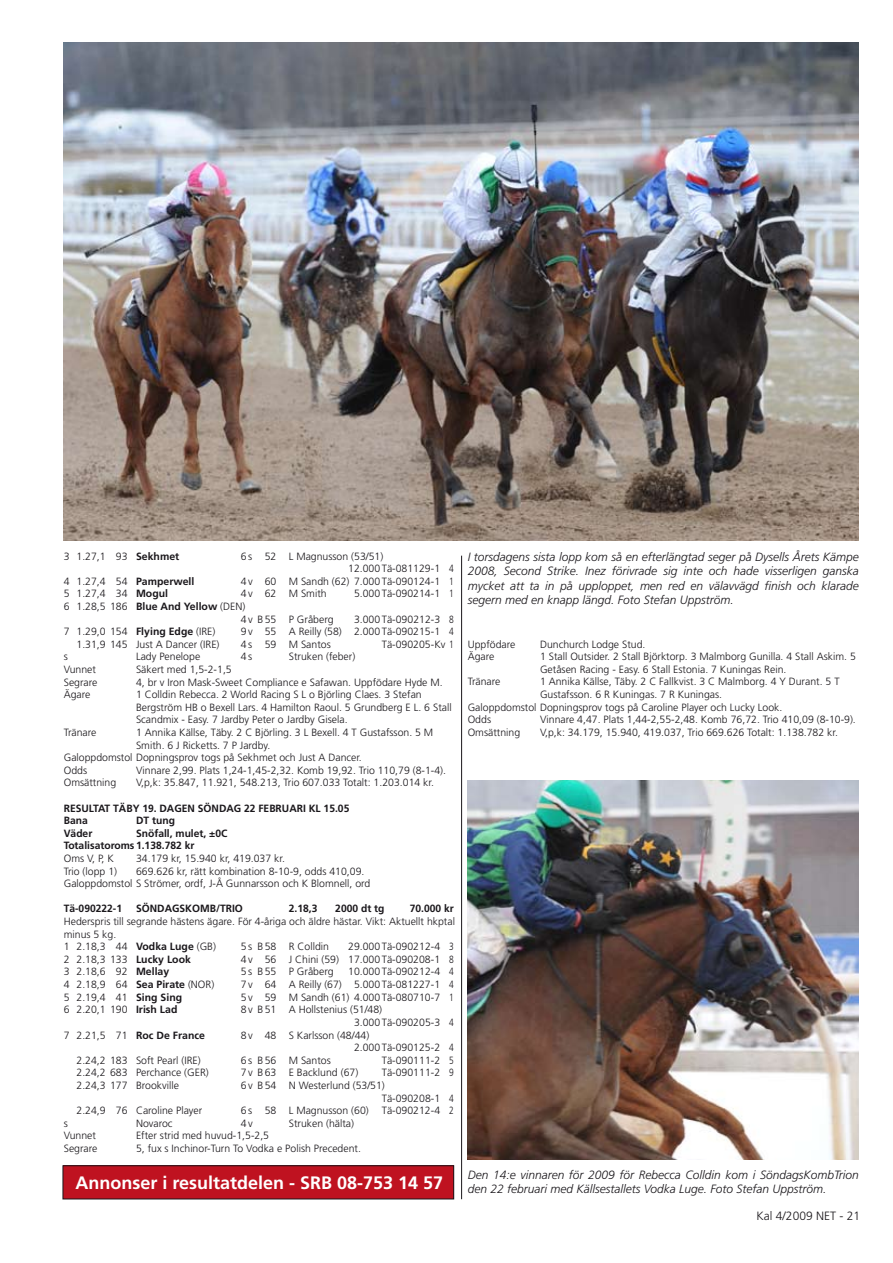
<style>
.page{position:relative;width:893px;height:1263px;background:#fff}
.page>*{position:absolute;margin:0;border:0;box-sizing:border-box;transform-origin:0 0}
.t1{font:700 18px "Frutiger";color:#fff}
.t2{font:italic 300 12px/14.4px "Frutiger";color:#1a171b;text-align:justify}
.t3{font:300 12px "Frutiger";color:#1a171b}
.t4{font:300 10.5px/12.6px "Frutiger";color:#1a171b}
.t5{font:700 10.5px/12.6px "Frutiger";color:#1a171b}
.s1{font-weight:700}
.s2{font-weight:300}
</style>
<div class="page">
<div style="left:63px;top:1166px;width:391px;height:33px;background:#bf1220"></div>
<div style="left:63px;top:1165px;width:391px;height:34px;border:1px solid #1a171b"></div>
<img style="left:64px;top:43px;width:795px;height:497px">
<hr style="left:461px;top:556px;width:1px;height:643px;background:#1a171b">
<img style="left:468px;top:780px;width:391px;height:380px">
<p class="t4" style="left:64px;top:550px;width:117px">3 1.27,1 93 <span class="s1">Sekhmet</span></p>
<p class="t4" style="left:348px;top:550px;width:107px;text-indent:-107px">6 s 52 L Magnusson (53/51)<br>12.000 Tä-081129-1 4</p>
<p class="t5" style="left:64px;top:575px;width:132px"><span class="s2">4 1.27,4 54</span> Pamperwell</p>
<p class="t4" style="left:241px;top:575px;width:214px">4 v 60 M Sandh (62) 7.000 Tä-090124-1 1</p>
<p class="t4" style="left:64px;top:587px;width:106px">5 1.27,4 34 <span class="s1">Mogul</span></p>
<p class="t4" style="left:241px;top:587px;width:87px">4 v 62 M Smith</p>
<p class="t4" style="left:354px;top:587px;width:101px">5.000 Tä-090214-1 1</p>
<p class="t4" style="left:241px;top:600px;width:94px;text-indent:-177px">6 1.28,5 186 <span class="s1">Blue And Yellow</span> (DEN)<br>4 v B 55 P Gråberg</p>
<p class="t4" style="left:354px;top:613px;width:101px">3.000 Tä-090212-3 8</p>
<p class="t4" style="left:64px;top:625px;width:153px">7 1.29,0 154 <span class="s1">Flying Edge</span> (IRE)</p>
<p class="t4" style="left:241px;top:625px;width:214px">9 v 55 A Reilly (58) 2.000 Tä-090215-1 4</p>
<p class="t4" style="left:77px;top:638px;width:144px">1.31,9 145 Just A Dancer (IRE)</p>
<p class="t4" style="left:241px;top:638px;width:91px">4 s 59 M Santos</p>
<p class="t4" style="left:382px;top:638px;width:74px">Tä-090205-Kv 1</p>
<p class="t4" style="left:64px;top:650px;width:6px">s</p>
<p class="t4" style="left:136px;top:650px;width:66px">Lady Penelope</p>
<p class="t4" style="left:241px;top:650px;width:13px">4s</p>
<p class="t4" style="left:289px;top:650px;width:68px">Struken (feber)</p>
<p class="t4" style="left:64px;top:663px;width:34px">Vunnet</p>
<p class="t4" style="left:136px;top:663px;width:97px">Säkert med 1,5-2-1,5</p>
<p class="t4" style="left:64px;top:676px;width:35px">Segrare</p>
<p class="t4" style="left:136px;top:676px;width:308px">4, br v Iron Mask-Sweet Compliance e Safawan. Uppfödare Hyde M.</p>
<p class="t4" style="left:64px;top:688px;width:28px">Ägare</p>
<p class="t4" style="left:136px;top:688px;width:317px">1 Colldin Rebecca. 2 World Racing S L o Björling Claes. 3 Stefan<br>Bergström HB o Bexell Lars. 4 Hamilton Raoul. 5 Grundberg E L. 6 Stall<br>Scandmix - Easy. 7 Jardby Peter o Jardby Gisela.</p>
<p class="t4" style="left:64px;top:726px;width:34px">Tränare</p>
<p class="t4" style="left:136px;top:726px;width:299px">1 Annika Källse, Täby. 2 C Björling. 3 L Bexell. 4 T Gustafsson. 5 M</p>
<p class="t4" style="left:136px;top:739px;width:136px">Smith. 6 J Ricketts. 7 P Jardby.</p>
<p class="t4" style="left:64px;top:751px;width:300px">Galoppdomstol Dopningsprov togs på Sekhmet och Just A Dancer.</p>
<p class="t4" style="left:64px;top:764px;width:25px">Odds</p>
<p class="t4" style="left:136px;top:764px;width:311px">Vinnare 2,99. Plats 1,24-1,45-2,32. Komb 19,92. Trio 110,79 (8-1-4).</p>
<p class="t4" style="left:64px;top:776px;width:54px">Omsättning</p>
<p class="t4" style="left:136px;top:776px;width:299px">V,p,k: 35.847, 11.921, 548.213, Trio 607.033 Totalt: 1.203.014 kr.</p>
<p class="t5" style="left:64px;top:802px;width:156px">RESULTAT TÄBY 19. DAGEN söndag</p>
<p class="t5" style="left:244px;top:802px;width:22px">22 februari</p>
<p class="t5" style="left:309px;top:802px;width:42px">kl 15.05</p>
<p class="t5" style="left:64px;top:814px;width:26px">Bana</p>
<p class="t5" style="left:136px;top:814px;width:40px">DT tung</p>
<p class="t5" style="left:64px;top:827px;width:30px">Väder</p>
<p class="t5" style="left:64px;top:827px;width:165px;text-indent:72px">Snöfall, mulet, ±0C<br>Totalisatoroms 1.138.782 kr</p>
<p class="t4" style="left:64px;top:852px;width:52px">Oms V, P, K</p>
<p class="t4" style="left:136px;top:852px;width:150px">34.179 kr, 15.940 kr, 419.037 kr.</p>
<p class="t4" style="left:64px;top:865px;width:55px">Trio (lopp 1)</p>
<p class="t4" style="left:64px;top:865px;width:308px;text-indent:72px">669.626 kr, rätt kombination 8-10-9, odds 410,09.<br>Galoppdomstol S Strömer, ordf, J-Å Gunnarsson och K Blomnell, ord</p>
<p class="t5" style="left:64px;top:902px;width:60px">Tä-090222-1</p>
<p class="t5" style="left:136px;top:902px;width:108px">SÖNDAGSKOMB/TRIO</p>
<p class="t5" style="left:289px;top:902px;width:30px">2.18,3</p>
<p class="t5" style="left:335px;top:902px;width:51px">2000 dt tg</p>
<p class="t5" style="left:410px;top:902px;width:46px">70.000 kr</p>
<p class="t4" style="left:64px;top:915px;width:393px">Hederspris till segrande hästens ägare. För 4-åriga och äldre hästar. Vikt: Aktuellt hkptal minus 5 kg.<br>1 2.18,3 44 <span class="s1">Vodka Luge</span> (GB)</p>
<p class="t4" style="left:241px;top:940px;width:90px">5 s B 58 R Colldin</p>
<p class="t4" style="left:348px;top:940px;width:107px">29.000 Tä-090212-4 3</p>
<p class="t4" style="left:64px;top:953px;width:129px">2 2.18,3 133 <span class="s1">Lucky Look</span></p>
<p class="t4" style="left:241px;top:953px;width:214px">4 v 56 J Chini (59) 17.000 Tä-090208-1 8</p>
<p class="t4" style="left:64px;top:965px;width:107px">3 2.18,6 92 <span class="s1">Mellay</span></p>
<p class="t4" style="left:241px;top:965px;width:94px">5 s B 55 P Gråberg</p>
<p class="t4" style="left:348px;top:965px;width:107px">10.000 Tä-090212-4 4</p>
<p class="t4" style="left:64px;top:978px;width:152px">4 2.18,9 64 <span class="s1">Sea Pirate</span> (NOR)</p>
<p class="t4" style="left:241px;top:978px;width:214px">7 v 64 A Reilly (67) 5.000 Tä-081227-1 4</p>
<p class="t4" style="left:64px;top:991px;width:120px">5 2.19,4 41 <span class="s1">Sing Sing</span></p>
<p class="t4" style="left:241px;top:991px;width:214px">5 v 59 M Sandh (61) 4.000 Tä-080710-7 1</p>
<p class="t4" style="left:64px;top:1003px;width:115px">6 2.20,1 190 <span class="s1">Irish Lad</span></p>
<p class="t4" style="left:354px;top:1003px;width:101px;text-indent:-113px">8 v B 51 A Hollstenius (51/48)<br>3.000 Tä-090205-3 4</p>
<p class="t5" style="left:64px;top:1028px;width:143px"><span class="s2">7 2.21,5 71</span> Roc De France</p>
<p class="t4" style="left:354px;top:1028px;width:101px;text-indent:-113px">8 v 48 S Karlsson (48/44)<br>2.000 Tä-090125-2 4</p>
<p class="t4" style="left:77px;top:1054px;width:126px">2.24,2 183 Soft Pearl (IRE)</p>
<p class="t4" style="left:241px;top:1054px;width:91px">6 s B 56 M Santos</p>
<p class="t4" style="left:382px;top:1054px;width:73px">Tä-090111-2 5</p>
<p class="t4" style="left:77px;top:1066px;width:134px">2.24,2 683 Perchance (GER)</p>
<p class="t4" style="left:241px;top:1066px;width:119px">7 v B 63 E Backlund (67)</p>
<p class="t4" style="left:382px;top:1066px;width:73px">Tä-090111-2 9</p>
<p class="t4" style="left:77px;top:1079px;width:104px">2.24,3 177 Brookville</p>
<p class="t4" style="left:382px;top:1079px;width:73px;text-indent:-141px">6 v B 54 N Westerlund (53/51)<br>Tä-090208-1 4</p>
<p class="t4" style="left:77px;top:1104px;width:127px">2.24,9 76 Caroline Player</p>
<p class="t4" style="left:241px;top:1104px;width:214px">6 s 58 L Magnusson (60) Tä-090212-4 2</p>
<p class="t4" style="left:64px;top:1117px;width:6px">s</p>
<p class="t4" style="left:136px;top:1117px;width:38px">Novaroc</p>
<p class="t4" style="left:241px;top:1117px;width:14px">4v</p>
<p class="t4" style="left:289px;top:1117px;width:67px">Struken (hälta)</p>
<p class="t4" style="left:64px;top:1129px;width:34px">Vunnet</p>
<p class="t4" style="left:136px;top:1129px;width:135px">Efter strid med huvud-1,5-2,5</p>
<p class="t4" style="left:64px;top:1142px;width:35px">Segrare</p>
<p class="t4" style="left:136px;top:1142px;width:226px">5, fux s Inchinor-Turn To Vodka e Polish Precedent.</p>
<h1 class="t1" style="left:75px;top:1172px;width:369px">Annonser i resultatdelen - SRB 08-753 14 57</h1>
<p class="t2" style="left:468px;top:549px;width:393px">I torsdagens sista lopp kom så en efterlängtad seger på Dysells Årets Kämpe 2008, Second Strike. Inez förivrade sig inte och hade visserligen ganska mycket att ta in på upploppet, men red en välavvägd finish och klarade segern med en knapp längd. Foto Stefan Uppström.</p>
<p class="t4" style="left:468px;top:637px;width:49px">Uppfödare</p>
<p class="t4" style="left:540px;top:637px;width:107px">Dunchurch Lodge Stud.</p>
<p class="t4" style="left:468px;top:650px;width:28px">Ägare</p>
<p class="t4" style="left:540px;top:650px;width:317px">1 Stall Outsider. 2 Stall Björktorp. 3 Malmborg Gunilla. 4 Stall Askim. 5<br>Getåsen Racing - Easy. 6 Stall Estonia. 7 Kuningas Rein.</p>
<p class="t4" style="left:468px;top:675px;width:34px">Tränare</p>
<p class="t4" style="left:540px;top:675px;width:301px">1 Annika Källse, Täby. 2 C Fallkvist. 3 C Malmborg. 4 Y Durant. 5 T</p>
<p class="t4" style="left:540px;top:688px;width:184px">Gustafsson. 6 R Kuningas. 7 R Kuningas.</p>
<p class="t4" style="left:468px;top:700px;width:316px">Galoppdomstol Dopningsprov togs på Caroline Player och Lucky Look.</p>
<p class="t4" style="left:468px;top:713px;width:25px">Odds</p>
<p class="t4" style="left:540px;top:713px;width:317px">Vinnare 4,47. Plats 1,44-2,55-2,48. Komb 76,72. Trio 410,09 (8-10-9).</p>
<p class="t4" style="left:468px;top:726px;width:54px">Omsättning</p>
<p class="t4" style="left:540px;top:726px;width:299px">V,p,k: 34.179, 15.940, 419.037, Trio 669.626 Totalt: 1.138.782 kr.</p>
<p class="t2" style="left:468px;top:1167px;width:393px">Den 14:e vinnaren för 2009 för Rebecca Colldin kom i SöndagsKombTrion den 22 februari med Källsestallets Vodka Luge. Foto Stefan Uppström.</p>
<p class="t3" style="left:757px;top:1209px;width:105px">Kal 4/2009 NET - 21</p>
</div>
